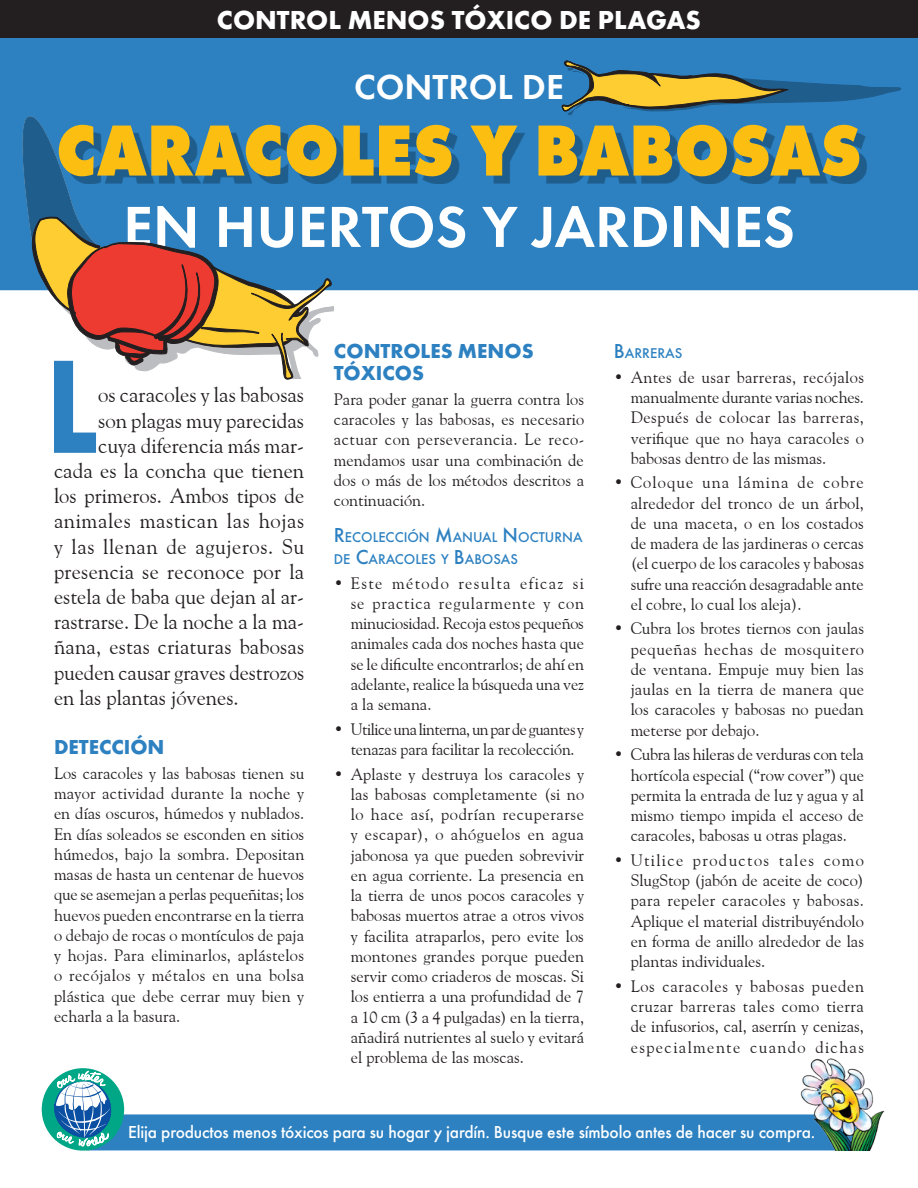
<style>
.page{position:relative;width:918px;height:1188px;background:#fff}
.page>*{position:absolute;margin:0;border:0;box-sizing:border-box;transform-origin:0 0}
.BigBod{font:700 138px "Futura T";color:#2d81c1;scale:.8 1}
.Head2{font:800 75px "Futura T";color:#fdbe12;scale:.9 1}
.t1{font:600 60px "Futura T";color:#fff}
.t2{font:600 36px "Futura T";color:#fff}
.LTPM_Header{font:700 27px "Futura T";color:#fff}
.BigBod-2{font:21px "Goudy Old Style BT";color:#231f20}
.SUBH_1{font:700 21px/22.5px "Futura T";color:#2d81c1}
.BigBod-3{font:21px "Goudy Old Style BT";letter-spacing:.03em;color:#231f20}
.BigBod-4{font:21px "Goudy Old Style BT";letter-spacing:.025em;color:#231f20}
.t3{font:500 18px "Futura T";letter-spacing:-.01em;color:#fff}
.BodBul{font:16.5px/20.2px "Goudy Old Style BT";color:#231f20;text-align:justify}
.Bod_1{font:16.5px/20.2px "Goudy Old Style BT";color:#231f20;text-align:justify}
.SubH_2_blue{font:500 14.7px/22.5px "Futura T";color:#2d81c1}
.s1{font-size:21px}
</style>
<div class="page">
<div style="left:0;top:38px;width:918px;height:252px;background:#2d81c1"></div>
<svg style="left:16px;top:110px;width:318px;height:180px;background:#2a7bb8"></svg>
<div style="left:0;top:0;width:918px;height:37px;background:#231f20"></div>
<hr style="left:0;top:37px;width:918px;height:1px;background:#231f20">
<svg style="left:66px;top:132px;width:801px;height:52px;background:#246ba1"></svg>
<svg style="left:561px;top:61px;width:340px;height:56px;background:#56838d"></svg>
<svg style="left:31px;top:217px;width:301px;height:163px"></svg>
<div style="left:86px;top:1114px;width:778px;height:36px;background:#2d81c1"></div>
<div style="left:42px;top:1068px;width:82px;height:83px;background:#00a786;border-radius:50%"></div>
<svg style="left:54px;top:1068px;width:59px;height:83px"></svg>
<img style="left:800px;top:1058px;width:85px;height:93px">
<p class="LTPM_Header" style="left:217px;top:4px;width:486px">CONTROL MENOS TÓXICO DE PLAGAS</p>
<p class="t2" style="left:354px;top:66px;width:211px">CONTROL DE</p>
<p class="Head2" style="left:56px;top:106px;width:897px">CARACOLES Y BABOSAS</p>
<p class="t1" style="left:123px;top:191px;width:673px">EN HUERTOS Y JARDINES</p>
<p class="BigBod" style="left:46px;top:325px;width:66px">L</p>
<p class="BigBod-2" style="left:98px;top:382px;width:208px">os caracoles y las babosas</p>
<p class="BigBod-2" style="left:98px;top:407px;width:208px">son plagas muy parecidas</p>
<p class="BigBod-2" style="left:98px;top:433px;width:208px">cuya diferencia más mar-</p>
<p class="BigBod-2" style="left:54px;top:458px;width:252px">cada es la concha que tienen</p>
<p class="BigBod-2" style="left:54px;top:483px;width:252px">los primeros. Ambos tipos de</p>
<p class="BigBod-3" style="left:54px;top:508px;width:252px">animales mastican las hojas</p>
<p class="BigBod-4" style="left:54px;top:533px;width:252px">y las llenan de agujeros. Su</p>
<p class="BigBod-2" style="left:54px;top:559px;width:252px">presencia se reconoce por la</p>
<p class="BigBod-2" style="left:54px;top:584px;width:252px">estela de baba que dejan al ar-</p>
<p class="BigBod-2" style="left:54px;top:609px;width:252px">rastrarse. De la noche a la ma-</p>
<p class="BigBod-2" style="left:54px;top:634px;width:252px">ñana, estas criaturas babosas</p>
<p class="BigBod-2" style="left:54px;top:659px;width:252px">pueden causar graves destrozos</p>
<p class="BigBod-2" style="left:54px;top:685px;width:186px">en las plantas jóvenes.</p>
<p class="SUBH_1" style="left:54px;top:736px;width:112px">DETECCIÓN</p>
<p class="Bod_1" style="left:54px;top:763px;width:252px">Los caracoles y las babosas tienen su mayor actividad durante la noche y en días oscuros, húmedos y nublados.<br>En días soleados se esconden en sitios húmedos, bajo la sombra. Depositan masas de hasta un centenar de huevos que se asemejan a perlas pequeñitas; los huevos pueden encontrarse en la tierra o debajo de rocas o montículos de paja y hojas. Para eliminarlos, aplástelos o recójalos y métalos en una bolsa plástica que debe cerrar muy bien y echarla a la basura.</p>
<p class="SUBH_1" style="left:334px;top:339px;width:201px">CONTROLES MENOS<br>TÓXICOS</p>
<p class="Bod_1" style="left:334px;top:389px;width:252px">Para poder ganar la guerra contra los caracoles y las babosas, es necesario actuar con perseverancia. Le reco&shy;mendamos usar una combinación de dos o más de los métodos descritos a continuación.</p>
<p class="SubH_2_blue" style="left:334px;top:525px;width:250px"><span class="s1">R</span>ECOLECCIÓN <span class="s1">M</span>ANUAL <span class="s1">N</span> OCTURNA<br>DE <span class="s1">C</span>ARACOLES Y <span class="s1">B</span>ABOSAS</p>
<p class="BodBul" style="left:351px;top:573px;width:235px;text-indent:-17px">• Este método resulta eficaz si se practica regularmente y con minuciosidad. Recoja estos pequeños animales cada dos noches hasta que se le dificulte encontrarlos; de ahí en adelante, realice la búsqueda una vez a la semana.</p>
<p class="BodBul" style="left:334px;top:719px;width:252px;text-align:center">• Utilice una linterna, un par de guantes y tenazas para facilitar la recolección.</p>
<p class="BodBul" style="left:351px;top:764px;width:235px;text-indent:-17px">• Aplaste y destruya los caracoles y las babosas completamente (si no lo hace así, podrían recuperarse y escapar), o ahóguelos en agua jabonosa ya que pueden sobrevivir en agua corriente. La presencia en la tierra de unos pocos caracoles y babosas muertos atrae a otros vivos y facilita atraparlos, pero evite los montones grandes porque pueden servir como criaderos de moscas. Si los entierra a una profundidad de 7 a 10 cm (3 a 4 pulgadas) en la tierra, añadirá nutrientes al suelo y evitará el problema de las moscas.</p>
<p class="SubH_2_blue" style="left:614px;top:342px;width:70px"><span class="s1">B</span>ARRERAS</p>
<p class="BodBul" style="left:631px;top:367px;width:235px;text-indent:-17px">• Antes de usar barreras, recójalos manualmente durante varias noches.<br>Después de colocar las barreras, verifique que no haya caracoles o babosas dentro de las mismas.</p>
<p class="BodBul" style="left:631px;top:472px;width:235px;text-indent:-17px">• Coloque una lámina de cobre alrededor del tronco de un árbol, de una maceta, o en los costados de madera de las jardineras o cercas (el cuerpo de los caracoles y babosas sufre una reacción desagradable ante el cobre, lo cual los aleja).</p>
<p class="BodBul" style="left:631px;top:618px;width:235px;text-indent:-17px">• Cubra los brotes tiernos con jaulas pequeñas hechas de mosquitero de ventana. Empuje muy bien las jaulas en la tierra de manera que los caracoles y babosas no puedan meterse por debajo.</p>
<p class="BodBul" style="left:631px;top:744px;width:235px;text-indent:-17px">• Cubra las hileras de verduras con tela hortícola especial (“row cover”) que permita la entrada de luz y agua y al mismo tiempo impida el acceso de caracoles, babosas u otras plagas.</p>
<p class="BodBul" style="left:631px;top:850px;width:235px;text-indent:-17px">• Utilice productos tales como SlugStop (jabón de aceite de coco) para repeler caracoles y babosas.<br>Aplique el material distribuyéndolo en forma de anillo alrededor de las plantas individuales.</p>
<p class="BodBul" style="left:631px;top:976px;width:235px;text-indent:-17px">• Los caracoles y babosas pueden cruzar barreras tales como tierra de infusorios, cal, aserrín y cenizas, especialmente cuando dichas</p>
<p class="t3" style="left:128px;top:1122px;width:689px">Elija productos menos tóxicos para su hogar y jardín. Busque este símbolo antes de hacer su compra.</p>
</div>
